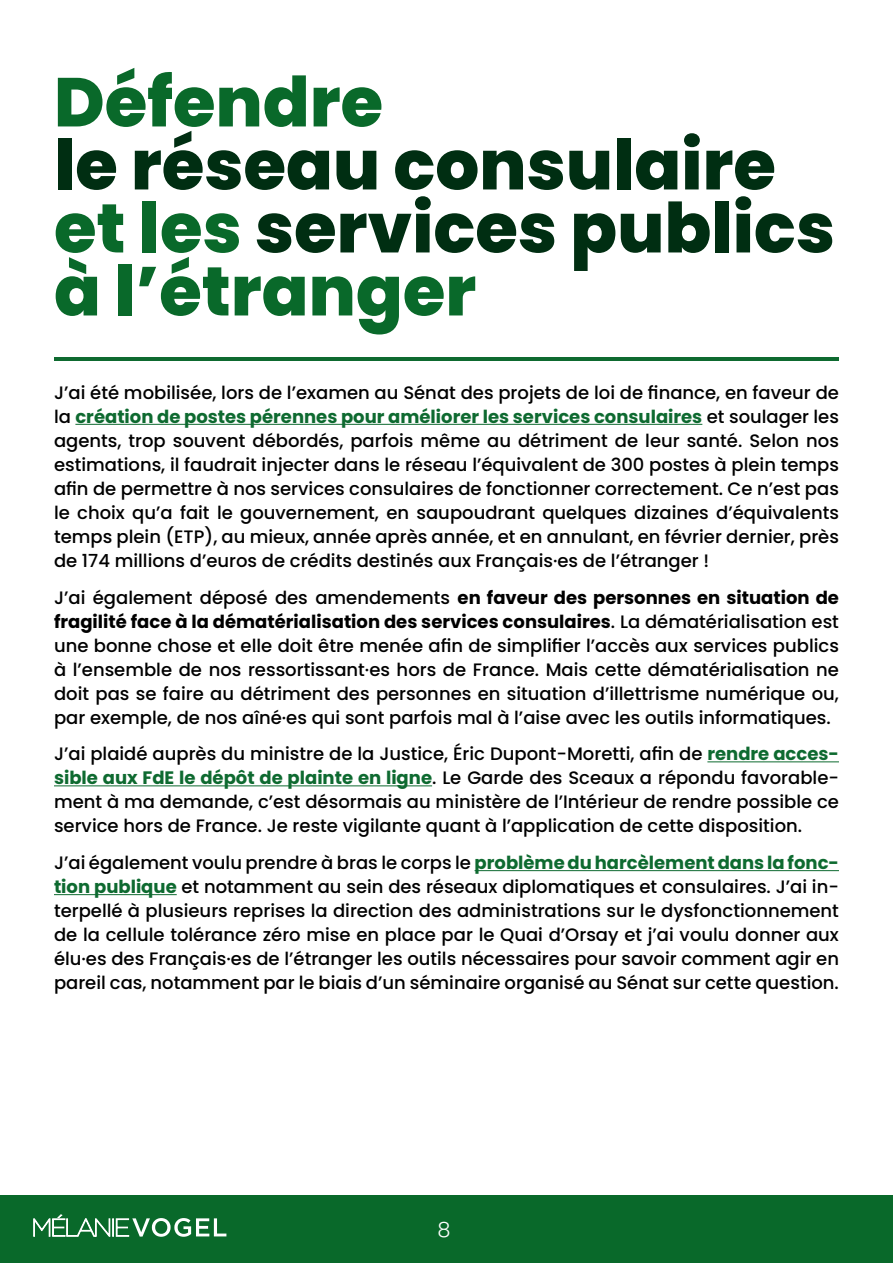
<style>
.page{position:relative;width:893px;height:1263px;background:#fff}
.page>*{position:absolute;margin:0;border:0;box-sizing:border-box;transform-origin:0 0}
.t1{font:800 69px/63px "Poppins";color:#002e12}
.t2{font:800 69px "Poppins";color:#09692a}
.t3{font:300 21px "Poppins";color:#fff}
.t4{font:500 18px/24px "Poppins";color:#000;text-align:justify}
.s1{color:#09692a}
.s2{font-weight:700;color:#0e6a30}
.s3{font-weight:700}
</style>
<div class="page">
<div style="left:0;top:1196px;width:893px;height:67px;background:#09692a"></div>
<svg style="left:33px;top:1214px;width:193px;height:23px"></svg>
<hr style="left:54px;top:357px;width:785px;height:3px;background:#0e6a30">
<hr style="left:75px;top:424px;width:627px;height:1px;background:#0e6a30">
<hr style="left:707px;top:761px;width:132px;height:1px;background:#0e6a30">
<hr style="left:54px;top:785px;width:378px;height:1px;background:#0e6a30">
<hr style="left:475px;top:870px;width:364px;height:1px;background:#0e6a30">
<hr style="left:54px;top:894px;width:123px;height:1px;background:#0e6a30">
<h1 class="t2" style="left:54px;top:58px;width:331px">Défendre</h1>
<h1 class="t1" style="left:54px;top:133px;width:782px">le réseau consulaire <span class="s1">et les</span> services publics <span class="s1">à l’étranger</span></h1>
<p class="t4" style="left:54px;top:381px;width:786px">J’ai été mobilisée, lors de l’examen au Sénat des projets de loi de finance, en faveur de la <span class="s2">création de postes pérennes pour améliorer les services consulaires</span> et soulager les agents, trop souvent débordés, parfois même au détriment de leur santé. Selon nos estimations, il faudrait injecter dans le réseau l’équivalent de 300 postes à plein temps afin de permettre à nos services consulaires de fonctionner correctement. Ce n’est pas le choix qu’a fait le gouvernement, en saupoudrant quelques dizaines d’équivalents temps plein (ETP), au mieux, année après année, et en annulant, en février dernier, près de 174 millions d’euros de crédits destinés aux Français·es de l’étranger !</p>
<p class="t4" style="left:54px;top:586px;width:786px">J’ai également déposé des amendements <span class="s3">en faveur des personnes en situation de fragilité face à la dématérialisation des services consulaires</span>. La dématérialisation est une bonne chose et elle doit être menée afin de simplifier l’accès aux services publics à l’ensemble de nos ressortissant·es hors de France. Mais cette dématérialisation ne doit pas se faire au détriment des personnes en situation d’illettrisme numérique ou, par exemple, de nos aîné·es qui sont parfois mal à l’aise avec les outils informatiques.</p>
<p class="t4" style="left:54px;top:742px;width:786px">J’ai plaidé auprès du ministre de la Justice, Éric Dupont-Moretti, afin de <span class="s2">rendre acces&shy;sible aux FdE le dépôt de plainte en ligne</span>. Le Garde des Sceaux a répondu favorable&shy;ment à ma demande, c’est désormais au ministère de l’Intérieur de rendre possible ce service hors de France. Je reste vigilante quant à l’application de cette disposition.</p>
<p class="t4" style="left:54px;top:851px;width:786px">J’ai également voulu prendre à bras le corps le <span class="s2">problème du harcèlement dans la fonc&shy;tion publique</span> et notamment au sein des réseaux diplomatiques et consulaires. J’ai in&shy;terpellé à plusieurs reprises la direction des administrations sur le dysfonctionnement de la cellule tolérance zéro mise en place par le Quai d’Orsay et j’ai voulu donner aux élu·es des Français·es de l’étranger les outils nécessaires pour savoir comment agir en pareil cas, notamment par le biais d’un séminaire organisé au Sénat sur cette question.</p>
<p class="t3" style="left:438px;top:1221px;width:15px">8</p>
</div>
